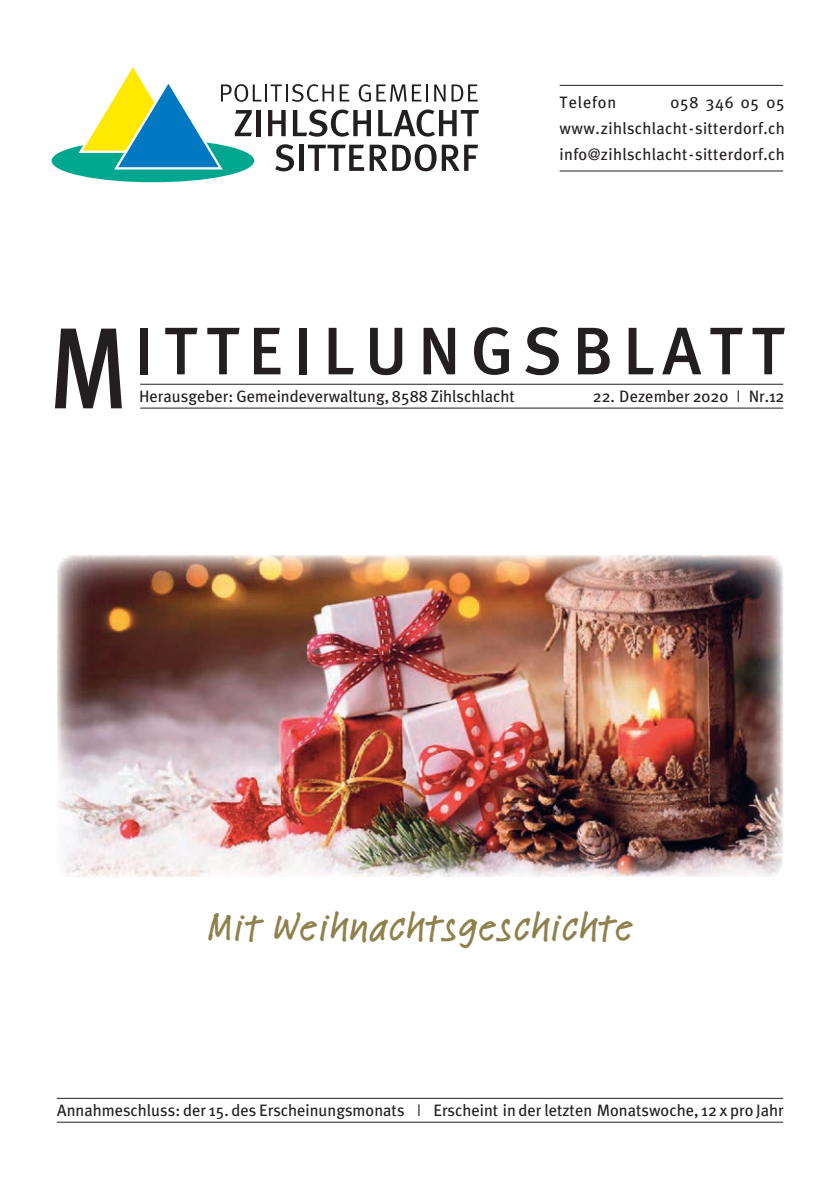
<style>
.page{position:relative;width:840px;height:1191px;background:#fff}
.page>*{position:absolute;margin:0;border:0;box-sizing:border-box;transform-origin:0 0}
.t1{font:500 67.2px "Meta Plus";letter-spacing:.145em;color:#231f20}
.t2{font:500 42px "Linotype Feltpen";letter-spacing:.02em;color:#8f814c}
.t3{font:16.4px/26px "Meta Plus";color:#231f20;text-align:justify}
.s1{font-size:16px}
.s2{font-size:115.2px}
.s3{font-family:"Futura LT";font-size:14px}
</style>
<div class="page">
<hr style="left:140px;top:384px;width:642px;height:1px;background:#231f20">
<hr style="left:140px;top:408px;width:642px;height:1px;background:#231f20">
<hr style="left:559px;top:85px;width:223px;height:1px;background:#231f20">
<hr style="left:559px;top:171px;width:223px;height:1px;background:#231f20">
<hr style="left:57px;top:1098px;width:725px;height:1px;background:#231f20">
<hr style="left:57px;top:1121px;width:725px;height:1px;background:#231f20">
<img style="left:57px;top:555px;width:725px;height:322px">
<div style="left:52px;top:139px;width:202px;height:43px;background:#00a78f;border-radius:50%"></div>
<svg style="left:76px;top:67px;width:402px;height:104px"></svg>
<p class="t3" style="left:559px;top:89px;width:58px">Telefon</p>
<p class="t3" style="left:559px;top:89px;width:226px;text-indent:111px">058 346 05 05 www.zihlschlacht-sitterdorf.ch info<span class="s1">@</span>zihlschlacht-sitterdorf.ch</p>
<h1 class="t1" style="left:49px;top:312px;width:737px"><span class="s2">M</span>ITTEILUNGSBLATT</h1>
<p class="t3" style="left:139px;top:383px;width:377px">Herausgeber: Gemeindeverwaltung, 8588 Zihlschlacht</p>
<p class="t3" style="left:592px;top:383px;width:193px">22. Dezember 2020 <span class="s3">l</span> Nr.12</p>
<h2 class="t2" style="left:207px;top:898px;width:427px">Mit Weihnachtsgeschichte</h2>
<p class="t3" style="left:57px;top:1097px;width:727px">Annahmeschluss: der 15. des Erscheinungsmonats <span class="s3">l</span> Erscheint in der letzten Monatswoche, 12 x pro Jahr</p>
</div>
